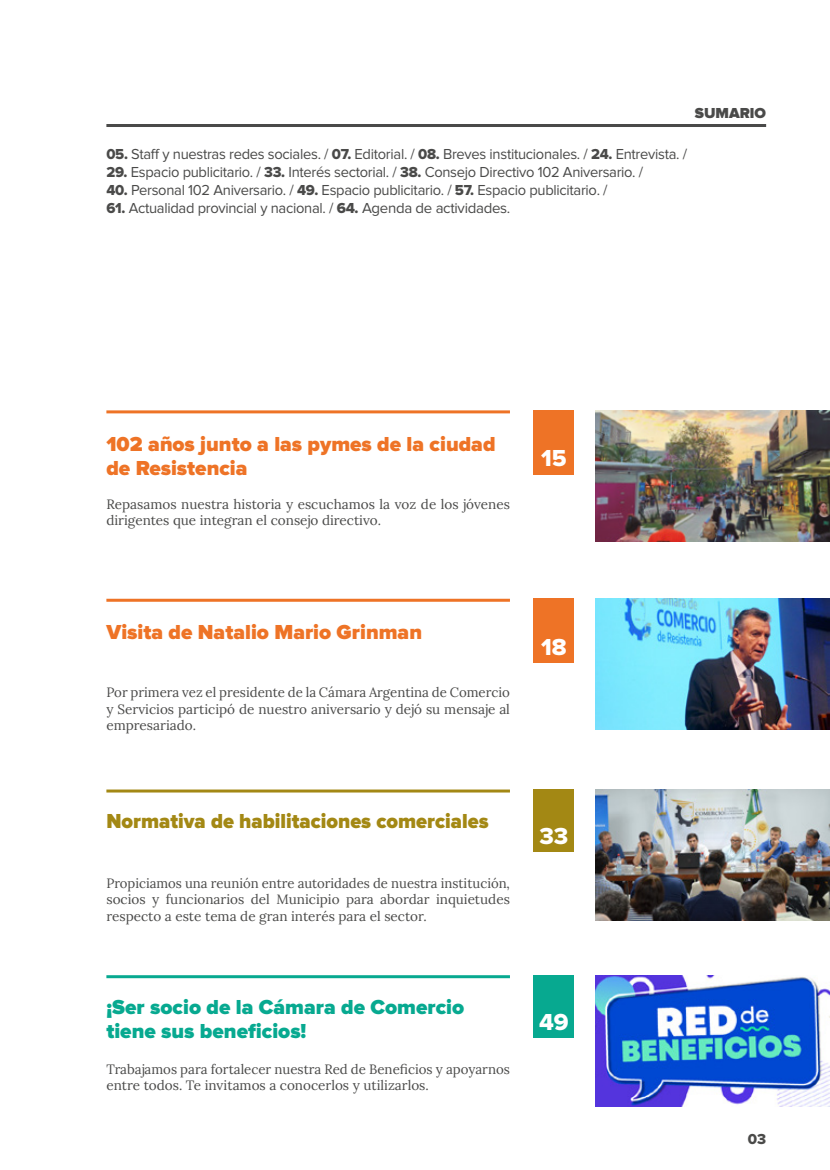
<style>
.page{position:relative;width:830px;height:1170px;background:#fff}
.page>*{position:absolute;margin:0;border:0;box-sizing:border-box;transform-origin:0 0}
.t1{font:24px "Proxima Nova Extrabld";color:#fff}
.t2{font:900 21px/24px "Proxima Nova";color:#ee7326}
.t3{font:900 21px/24px "Proxima Nova";color:#07a990}
.t4{font:900 21px "Proxima Nova";color:#a38814;scale:.96 1}
.t5{font:15px "Proxima Nova";letter-spacing:-.02em;color:#4a4a49}
.t6{font:900 15px "Proxima Nova";color:#4a4a49}
.t7{font:15px "Proxima Nova Extrabld";color:#4a4a49}
.t8{font:13.5px/16.2px "Lora";color:#4a4a49}
.s1{font-family:"Proxima Nova Extrabld"}
</style>
<div class="page">
<hr style="left:106px;top:124px;width:659px;height:3px;background:#4a4a49">
<div style="left:533px;top:410px;width:41px;height:64px;background:#ee7326"></div>
<hr style="left:106px;top:410px;width:403px;height:3px;background:#ee7326">
<div style="left:533px;top:598px;width:41px;height:65px;background:#ee7326"></div>
<hr style="left:106px;top:598px;width:403px;height:3px;background:#ee7326">
<div style="left:533px;top:789px;width:41px;height:63px;background:#a38814"></div>
<hr style="left:106px;top:789px;width:403px;height:3px;background:#a38814">
<div style="left:533px;top:975px;width:41px;height:63px;background:#07a990"></div>
<hr style="left:106px;top:975px;width:403px;height:3px;background:#07a990">
<img style="left:595px;top:410px;width:234px;height:131px">
<img style="left:595px;top:598px;width:234px;height:131px">
<img style="left:595px;top:789px;width:234px;height:131px">
<img style="left:595px;top:975px;width:234px;height:131px">
<p class="t6" style="left:694px;top:106px;width:73px">SUMARIO</p>
<p class="t5" style="left:106px;top:147px;width:582px"><span class="s1">05.</span> Staff y nuestras redes sociales. / <span class="s1">07.</span> Editorial. / <span class="s1">08.</span> Breves institucionales. / <span class="s1">24.</span> Entrevista. /</p>
<p class="t5" style="left:106px;top:165px;width:538px"><span class="s1">29.</span> Espacio publicitario. / <span class="s1">33.</span> Interés sectorial. / <span class="s1">38.</span> Consejo Directivo 102 Aniversario. /</p>
<p class="t5" style="left:106px;top:183px;width:502px"><span class="s1">40.</span> Personal 102 Aniversario. / <span class="s1">49.</span> Espacio publicitario. / <span class="s1">57.</span> Espacio publicitario. /</p>
<p class="t5" style="left:106px;top:201px;width:405px"><span class="s1">61.</span> Actualidad provincial y nacional. / <span class="s1">64.</span> Agenda de actividades.</p>
<h2 class="t2" style="left:106px;top:432px;width:390px">102 años junto a las pymes de la ciudad de Resistencia</h2>
<p class="t8" style="left:106px;top:495px;width:405px">Repasamos nuestra historia y escuchamos la voz de los jóvenes dirigentes que integran el consejo directivo.</p>
<h1 class="t1" style="left:541px;top:447px;width:27px">15</h1>
<h2 class="t2" style="left:106px;top:621px;width:317px">Visita de Natalio Mario Grinman</h2>
<p class="t8" style="left:106px;top:683px;width:405px;text-align:justify">Por primera vez el presidente de la Cámara Argentina de Comercio y Servicios participó de nuestro aniversario y dejó su mensaje al empresariado.</p>
<h1 class="t1" style="left:540px;top:635px;width:27px">18</h1>
<h2 class="t4" style="left:106px;top:811px;width:399px">Normativa de habilitaciones comerciales</h2>
<p class="t8" style="left:106px;top:874px;width:405px;text-align:justify">Propiciamos una reunión entre autoridades de nuestra institución, socios y funcionarios del Municipio para abordar inquietudes respecto a este tema de gran interés para el sector.</p>
<h2 class="t3" style="left:106px;top:995px;width:359px">¡Ser socio de la Cámara de Comercio tiene sus beneficios!</h2>
<p class="t8" style="left:106px;top:1059px;width:405px">Trabajamos para fortalecer nuestra Red de Beneficios y apoyarnos entre todos. Te invitamos a conocerlos y utilizarlos.</p>
<h1 class="t1" style="left:539px;top:824px;width:30px">33</h1>
<h1 class="t1" style="left:538px;top:1010px;width:31px">49</h1>
<p class="t7" style="left:747px;top:1131px;width:20px">03</p>
</div>
